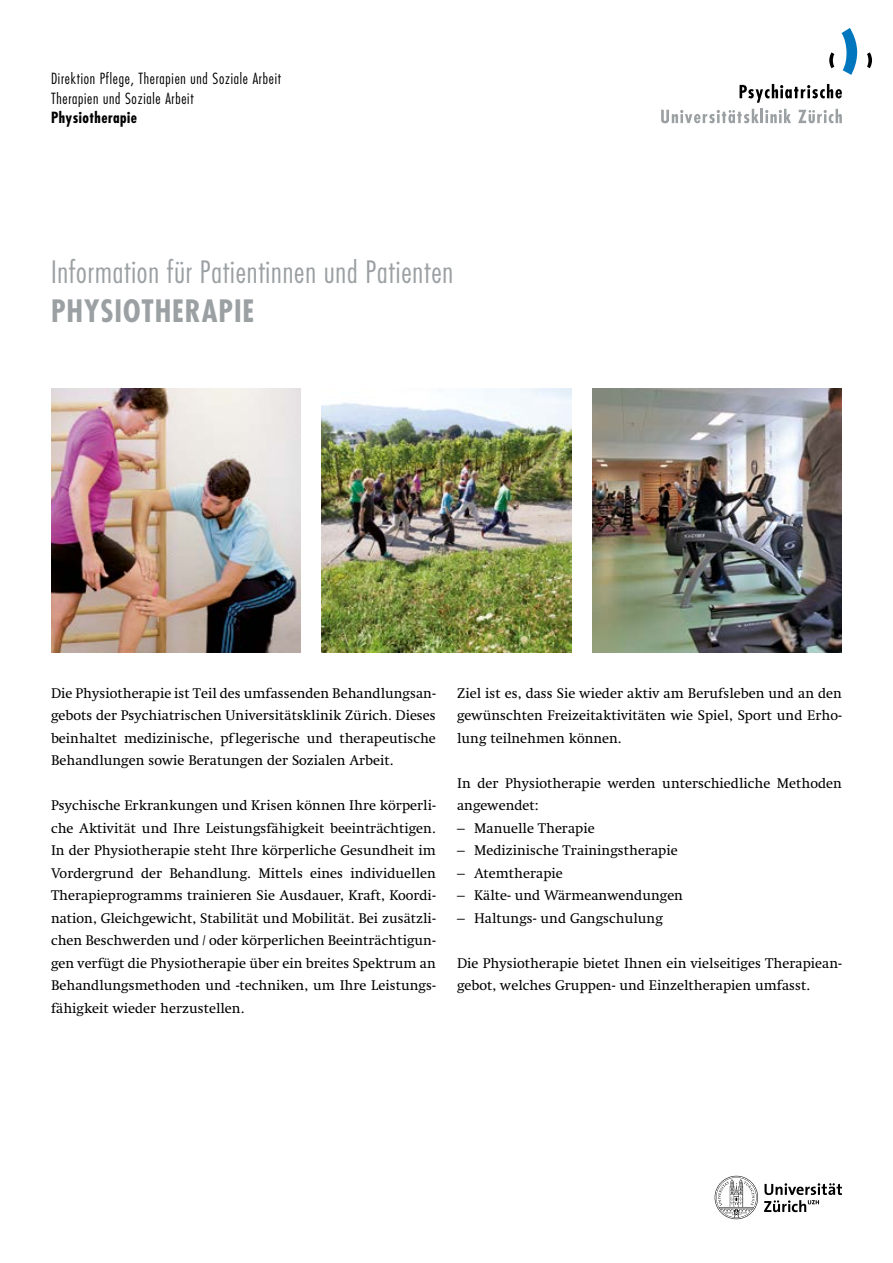
<style>
.page{position:relative;width:893px;height:1263px;background:#fff}
.page>*{position:absolute;margin:0;border:0;box-sizing:border-box;transform-origin:0 0}
.Titel{font:300 condensed 30px/39px "Futura Std";letter-spacing:.03em;color:#9ba0a3}
.Klinik{font:300 condensed 15px/19.5px "Futura Std";letter-spacing:.05em;color:#000}
.Klinik_Bold{font:700 condensed 15px "Futura Std";letter-spacing:.03em;color:#000}
.Lauftext{font:14.25px/22.5px "Swift LT Std";color:#000;text-align:justify}
.s1{font-weight:700}
</style>
<div class="page">
<svg style="left:829px;top:52px;width:5px;height:16px"></svg>
<svg style="left:867px;top:52px;width:5px;height:16px"></svg>
<svg style="left:841px;top:28px;width:16px;height:47px"></svg>
<svg style="left:739px;top:84px;width:103px;height:19px"></svg>
<svg style="left:661px;top:109px;width:130px;height:14px"></svg>
<svg style="left:798px;top:109px;width:44px;height:14px"></svg>
<svg style="left:715px;top:1176px;width:127px;height:43px"></svg>
<img style="left:51px;top:388px;width:250px;height:265px">
<img style="left:321px;top:388px;width:250px;height:265px">
<img style="left:592px;top:388px;width:250px;height:265px">
<p class="Klinik" style="left:51px;top:69px;width:231px">Direktion Pflege, Therapien und Soziale Arbeit<br>Therapien und Soziale Arbeit</p>
<p class="Klinik_Bold" style="left:51px;top:108px;width:87px">Physiotherapie</p>
<p class="Titel" style="left:51px;top:252px;width:404px">Information für Patientinnen und Patienten<br><span class="s1">PHYSIOTHERAPIE</span></p>
<p class="Lauftext" style="left:51px;top:682px;width:386px">Die Physiotherapie ist Teil des umfassenden Behandlungsan&shy;gebots der Psychiatrischen Universitätsklinik Zürich. Dieses beinhaltet medizinische, pflegerische und therapeutische Behandlungen sowie Beratungen der Sozialen Arbeit.</p>
<p class="Lauftext" style="left:51px;top:794px;width:386px">Psychische Erkrankungen und Krisen können Ihre körperli&shy;che Aktivität und Ihre Leistungsfähigkeit beeinträchtigen.<br>In der Physiotherapie steht Ihre körperliche Gesundheit im Vordergrund der Behandlung. Mittels eines individuellen Therapieprogramms trainieren Sie Ausdauer, Kraft, Koordi&shy;nation, Gleichgewicht, Stabilität und Mobilität. Bei zusätzli&shy;chen Beschwerden und / oder körperlichen Beeinträchtigun&shy;gen verfügt die Physiotherapie über ein breites Spektrum an Behandlungsmethoden und -techniken, um Ihre Leistungs&shy;fähigkeit wieder herzustellen.</p>
<p class="Lauftext" style="left:457px;top:682px;width:386px">Ziel ist es, dass Sie wieder aktiv am Berufsleben und an den gewünschten Freizeitaktivitäten wie Spiel, Sport und Erho&shy;lung teilnehmen können.</p>
<p class="Lauftext" style="left:457px;top:772px;width:386px">In der Physiotherapie werden unterschiedliche Methoden angewendet:</p>
<p class="Lauftext" style="left:457px;top:817px;width:139px">– Manuelle Therapie</p>
<p class="Lauftext" style="left:457px;top:839px;width:222px">– Medizinische Trainingstherapie</p>
<p class="Lauftext" style="left:457px;top:862px;width:107px">– Atemtherapie</p>
<p class="Lauftext" style="left:457px;top:884px;width:227px">– Kälte- und Wärmeanwendungen</p>
<p class="Lauftext" style="left:457px;top:907px;width:207px">– Haltungs- und Gangschulung</p>
<p class="Lauftext" style="left:457px;top:952px;width:386px">Die Physiotherapie bietet Ihnen ein vielseitiges Therapiean&shy;gebot, welches Gruppen- und Einzeltherapien umfasst.</p>
</div>
